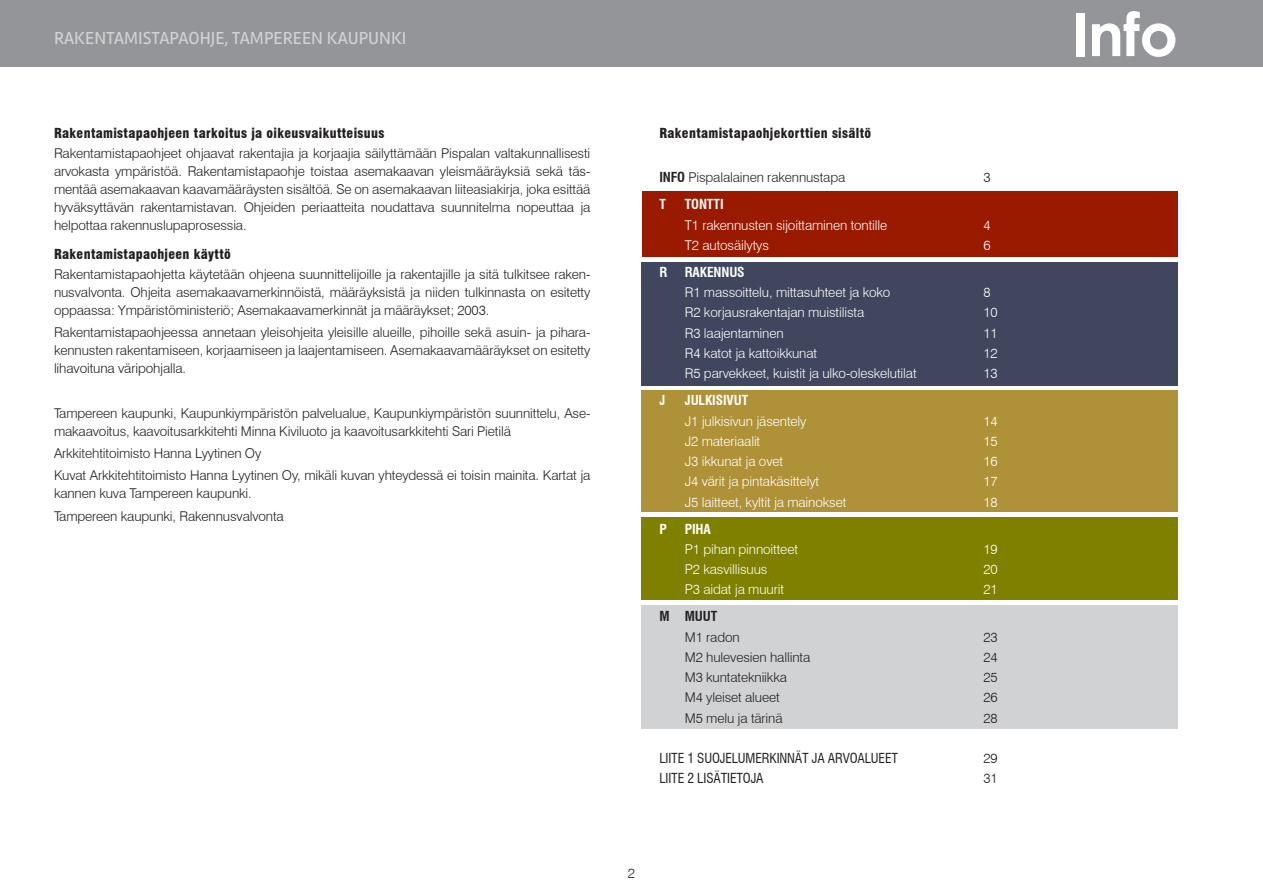
<style>
.page{position:relative;width:1263px;height:893px;background:#fff}
.page>*{position:absolute;margin:0;border:0;box-sizing:border-box;transform-origin:0 0}
.tunnistekirjain{font:700 60px "Century Gothic";color:#fff}
.t1{font:18px "Rambla";color:#d1d2d4}
.UUSI_LEIPÄTEKSTI{font:300 13.5px/18px "Swiss 721 BT";letter-spacing:-.01em;color:#231f20;text-align:justify}
.leipäteksti_luettelo{font:300 13.5px "Swiss 721 BT";letter-spacing:-.01em;color:#fff}
.leipäteksti_luettelo-2{font:300 13.5px "Swiss 721 BT";letter-spacing:-.01em;color:#231f20}
.väliotsikko{font:900 condensed 13.5px "Swiss 721 BT";letter-spacing:.025em;color:#231f20}
.leipäteksti_luettelo-3{font:condensed 13.5px "Swiss 721 BT";letter-spacing:-.01em;color:#231f20}
.leipäteksti_luettelo-4{font:700 condensed 13.5px "Swiss 721 BT";letter-spacing:-.01em;color:#fff}
.leipäteksti_luettelo-5{font:700 condensed 13.5px "Swiss 721 BT";color:#231f20}
.s1{font-weight:700;font-stretch:condensed}
</style>
<div class="page">
<div style="left:0;top:0;width:1263px;height:67px;background:#939598"></div>
<div style="left:642px;top:191px;width:536px;height:66px;background:#9a1a00"></div>
<div style="left:641px;top:262px;width:537px;height:124px;background:#3f465e"></div>
<div style="left:642px;top:390px;width:536px;height:122px;background:#af9138"></div>
<div style="left:641px;top:517px;width:537px;height:83px;background:#808000"></div>
<div style="left:641px;top:605px;width:537px;height:124px;background:#d1d2d4"></div>
<h2 class="t1" style="left:54px;top:27px;width:354px">RAKENTAMISTAPAOHJE, TAMPEREEN KAUPUNKI</h2>
<p class="väliotsikko" style="left:54px;top:125px;width:332px">Rakentamistapaohjeen tarkoitus ja oikeusvaikutteisuus</p>
<p class="UUSI_LEIPÄTEKSTI" style="left:54px;top:144px;width:538px">Rakentamistapaohjeet ohjaavat rakentajia ja korjaajia säilyttämään Pispalan valtakunnallisesti arvokasta ympäristöä. Rakentamistapaohje toistaa asemakaavan yleismääräyksiä sekä täs&shy;mentää asemakaavan kaavamääräysten sisältöä. Se on asemakaavan liiteasiakirja, joka esittää hyväksyttävän rakentamistavan. Ohjeiden periaatteita noudattava suunnitelma nopeuttaa ja helpottaa rakennuslupaprosessia.</p>
<p class="väliotsikko" style="left:54px;top:246px;width:178px">Rakentamistapaohjeen käyttö</p>
<p class="UUSI_LEIPÄTEKSTI" style="left:54px;top:265px;width:538px">Rakentamistapaohjetta käytetään ohjeena suunnittelijoille ja rakentajille ja sitä tulkitsee raken&shy;nusvalvonta. Ohjeita asemakaavamerkinnöistä, määräyksistä ja niiden tulkinnasta on esitetty oppaassa: Ympäristöministeriö; Asemakaavamerkinnät ja määräykset; 2003.</p>
<p class="UUSI_LEIPÄTEKSTI" style="left:54px;top:323px;width:538px">Rakentamistapaohjeessa annetaan yleisohjeita yleisille alueille, pihoille sekä asuin- ja pihara&shy;kennusten rakentamiseen, korjaamiseen ja laajentamiseen. Asemakaavamääräykset on esitetty lihavoituna väripohjalla.</p>
<p class="UUSI_LEIPÄTEKSTI" style="left:54px;top:404px;width:538px">Tampereen kaupunki, Kaupunkiympäristön palvelualue, Kaupunkiympäristön suunnittelu, Ase&shy;makaavoitus, kaavoitusarkkitehti Minna Kiviluoto ja kaavoitusarkkitehti Sari Pietilä</p>
<p class="UUSI_LEIPÄTEKSTI" style="left:54px;top:444px;width:209px">Arkkitehtitoimisto Hanna Lyytinen Oy</p>
<p class="UUSI_LEIPÄTEKSTI" style="left:54px;top:466px;width:538px">Kuvat Arkkitehtitoimisto Hanna Lyytinen Oy, mikäli kuvan yhteydessä ei toisin mainita. Kartat ja kannen kuva Tampereen kaupunki.</p>
<p class="UUSI_LEIPÄTEKSTI" style="left:54px;top:507px;width:231px">Tampereen kaupunki, Rakennusvalvonta</p>
<p class="väliotsikko" style="left:659px;top:125px;width:213px">Rakentamistapaohjekorttien sisältö</p>
<p class="leipäteksti_luettelo-2" style="left:659px;top:169px;width:187px"><span class="s1">INFO</span> Pispalalainen rakennustapa</p>
<p class="leipäteksti_luettelo-2" style="left:983px;top:169px;width:9px">3</p>
<p class="leipäteksti_luettelo-4" style="left:659px;top:196px;width:8px">T</p>
<p class="leipäteksti_luettelo-4" style="left:685px;top:196px;width:40px">TONTTI</p>
<p class="leipäteksti_luettelo" style="left:685px;top:217px;width:204px">T1 rakennusten sijoittaminen tontille</p>
<p class="leipäteksti_luettelo" style="left:983px;top:217px;width:9px">4</p>
<p class="leipäteksti_luettelo" style="left:685px;top:237px;width:86px">T2 autosäilytys</p>
<p class="leipäteksti_luettelo" style="left:983px;top:237px;width:9px">6</p>
<p class="leipäteksti_luettelo-4" style="left:659px;top:264px;width:9px">R</p>
<p class="leipäteksti_luettelo-4" style="left:685px;top:264px;width:61px">RAKENNUS</p>
<p class="leipäteksti_luettelo" style="left:685px;top:284px;width:207px">R1 massoittelu, mittasuhteet ja koko</p>
<p class="leipäteksti_luettelo" style="left:983px;top:284px;width:9px">8</p>
<p class="leipäteksti_luettelo" style="left:685px;top:304px;width:181px">R2 korjausrakentajan muistilista</p>
<p class="leipäteksti_luettelo" style="left:983px;top:304px;width:16px">10</p>
<p class="leipäteksti_luettelo" style="left:685px;top:325px;width:100px">R3 laajentaminen</p>
<p class="leipäteksti_luettelo" style="left:983px;top:325px;width:16px">11</p>
<p class="leipäteksti_luettelo" style="left:685px;top:345px;width:134px">R4 katot ja kattoikkunat</p>
<p class="leipäteksti_luettelo" style="left:983px;top:345px;width:16px">12</p>
<p class="leipäteksti_luettelo" style="left:685px;top:365px;width:233px">R5 parvekkeet, kuistit ja ulko-oleskelutilat</p>
<p class="leipäteksti_luettelo" style="left:983px;top:365px;width:16px">13</p>
<p class="leipäteksti_luettelo-4" style="left:659px;top:392px;width:7px">J</p>
<p class="leipäteksti_luettelo-4" style="left:685px;top:392px;width:65px">JULKISIVUT</p>
<p class="leipäteksti_luettelo" style="left:685px;top:412px;width:123px">J1 julkisivun jäsentely</p>
<p class="leipäteksti_luettelo" style="left:983px;top:412px;width:16px">14</p>
<p class="leipäteksti_luettelo" style="left:685px;top:433px;width:77px">J2 materiaalit</p>
<p class="leipäteksti_luettelo" style="left:983px;top:433px;width:16px">15</p>
<p class="leipäteksti_luettelo" style="left:685px;top:453px;width:100px">J3 ikkunat ja ovet</p>
<p class="leipäteksti_luettelo" style="left:983px;top:453px;width:16px">16</p>
<p class="leipäteksti_luettelo" style="left:685px;top:473px;width:136px">J4 värit ja pintakäsittelyt</p>
<p class="leipäteksti_luettelo" style="left:983px;top:473px;width:16px">17</p>
<p class="leipäteksti_luettelo" style="left:685px;top:493px;width:163px">J5 laitteet, kyltit ja mainokset</p>
<p class="leipäteksti_luettelo" style="left:983px;top:493px;width:16px">18</p>
<p class="leipäteksti_luettelo-4" style="left:659px;top:520px;width:9px">P</p>
<p class="leipäteksti_luettelo-4" style="left:685px;top:520px;width:28px">PIHA</p>
<p class="leipäteksti_luettelo" style="left:685px;top:541px;width:115px">P1 pihan pinnoitteet</p>
<p class="leipäteksti_luettelo" style="left:983px;top:541px;width:16px">19</p>
<p class="leipäteksti_luettelo" style="left:685px;top:561px;width:84px">P2 kasvillisuus</p>
<p class="leipäteksti_luettelo" style="left:983px;top:561px;width:16px">20</p>
<p class="leipäteksti_luettelo" style="left:685px;top:581px;width:101px">P3 aidat ja muurit</p>
<p class="leipäteksti_luettelo" style="left:983px;top:581px;width:16px">21</p>
<p class="leipäteksti_luettelo-5" style="left:659px;top:608px;width:59px">M MUUT</p>
<p class="leipäteksti_luettelo-2" style="left:685px;top:628px;width:56px">M1 radon</p>
<p class="leipäteksti_luettelo-2" style="left:983px;top:628px;width:16px">23</p>
<p class="leipäteksti_luettelo-2" style="left:685px;top:649px;width:127px">M2 hulevesien hallinta</p>
<p class="leipäteksti_luettelo-2" style="left:983px;top:649px;width:16px">24</p>
<p class="leipäteksti_luettelo-2" style="left:685px;top:669px;width:104px">M3 kuntatekniikka</p>
<p class="leipäteksti_luettelo-2" style="left:983px;top:669px;width:16px">25</p>
<p class="leipäteksti_luettelo-2" style="left:685px;top:689px;width:96px">M4 yleiset alueet</p>
<p class="leipäteksti_luettelo-2" style="left:983px;top:689px;width:16px">26</p>
<p class="leipäteksti_luettelo-2" style="left:685px;top:709px;width:99px">M5 melu ja tärinä</p>
<p class="leipäteksti_luettelo-2" style="left:983px;top:709px;width:16px">28</p>
<p class="leipäteksti_luettelo-3" style="left:659px;top:750px;width:240px">LIITE 1 SUOJELUMERKINNÄT JA ARVOALUEET</p>
<p class="leipäteksti_luettelo-2" style="left:983px;top:750px;width:16px">29</p>
<p class="leipäteksti_luettelo-3" style="left:659px;top:770px;width:106px">LIITE 2 LISÄTIETOJA</p>
<p class="leipäteksti_luettelo-2" style="left:983px;top:770px;width:16px">31</p>
<p class="UUSI_LEIPÄTEKSTI" style="left:628px;top:864px;width:9px">2</p>
<p class="tunnistekirjain" style="left:1072px;top:-11px;width:108px">Info</p>
</div>
